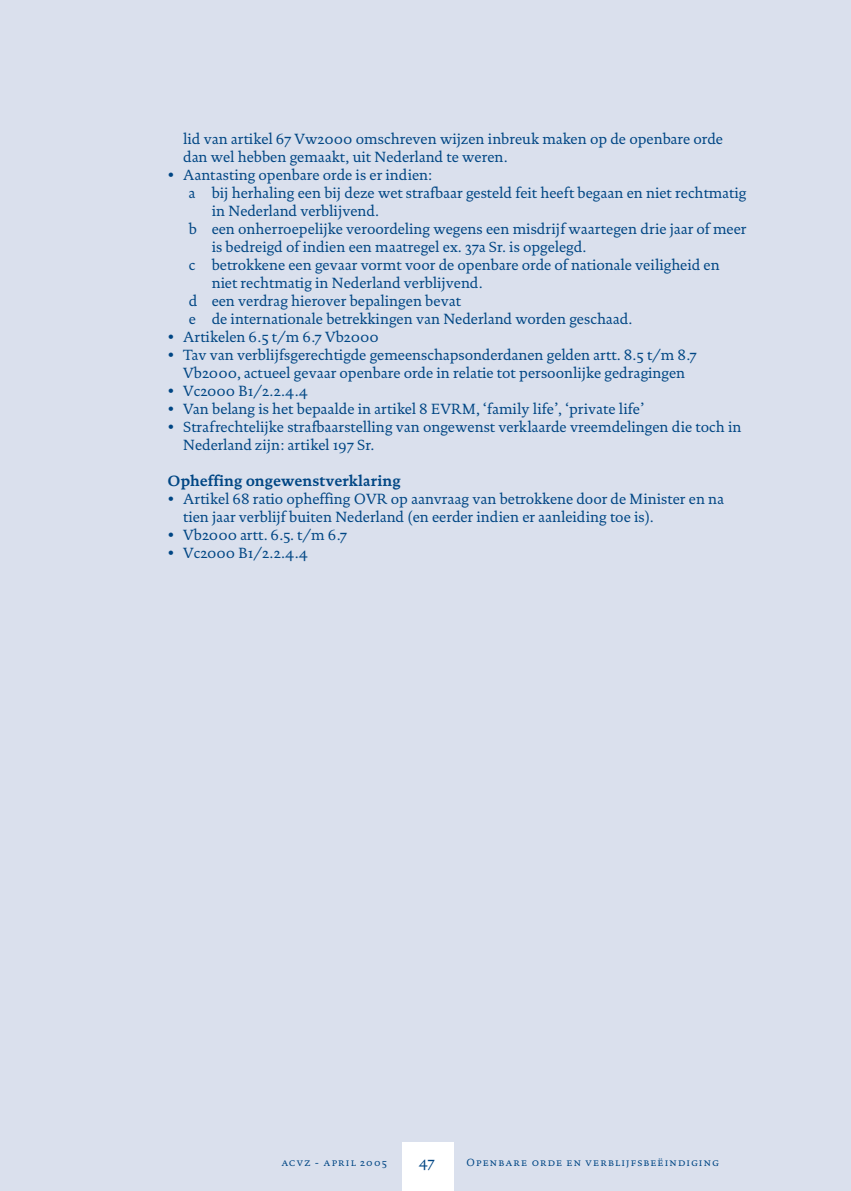
<style>
.page{position:relative;width:851px;height:1191px;background:#fff}
.page>*{position:absolute;margin:0;border:0;box-sizing:border-box;transform-origin:0 0}
.t1{font:15px/18px "DTL Documenta ST";color:#004684}
.t2{font:700 15px "DTL Documenta ST";color:#004684}
.t3{font:10.5px "DTL Documenta T Caps";letter-spacing:.11em;color:#004684}
</style>
<div class="page">
<div style="left:0;top:0;width:850px;height:1191px;background:#dae0ed"></div>
<div style="left:402px;top:1142px;width:51px;height:49px;background:#fff"></div>
<p class="t1" style="left:183px;top:130px;width:541px">lid van artikel 67 Vw2000 omschreven wijzen inbreuk maken op de openbare orde dan wel hebben gemaakt, uit Nederland te weren.</p>
<p class="t1" style="left:167px;top:166px;width:266px">• Aantasting openbare orde is er indien:</p>
<p class="t1" style="left:189px;top:184px;width:559px">a bij herhaling een bij deze wet strafbaar gesteld feit heeft begaan en niet rechtmatig</p>
<p class="t1" style="left:212px;top:202px;width:169px">in Nederland verblijvend.</p>
<p class="t1" style="left:189px;top:220px;width:559px">b een onherroepelijke veroordeling wegens een misdrijf waartegen drie jaar of meer</p>
<p class="t1" style="left:212px;top:238px;width:376px">is bedreigd of indien een maatregel ex. 37a Sr. is opgelegd.</p>
<p class="t1" style="left:189px;top:256px;width:532px">c betrokkene een gevaar vormt voor de openbare orde of nationale veiligheid en</p>
<p class="t1" style="left:212px;top:274px;width:272px">niet rechtmatig in Nederland verblijvend.</p>
<p class="t1" style="left:189px;top:292px;width:274px">d een verdrag hierover bepalingen bevat</p>
<p class="t1" style="left:189px;top:310px;width:445px">e de internationale betrekkingen van Nederland worden geschaad.</p>
<p class="t1" style="left:167px;top:328px;width:213px">• Artikelen 6.5 t/m 6.7 Vb2000</p>
<p class="t1" style="left:167px;top:346px;width:530px;text-align:center">• Tav van verblijfsgerechtigde gemeenschapsonderdanen gelden artt. 8.5 t/m 8.7<br>Vb2000, actueel gevaar openbare orde in relatie tot persoonlijke gedragingen</p>
<p class="t1" style="left:167px;top:382px;width:142px">• Vc2000 B1/2.2.4.4</p>
<p class="t1" style="left:167px;top:400px;width:478px">• Van belang is het bepaalde in artikel 8 EVRM, ‘family life’, ‘private life’</p>
<p class="t1" style="left:183px;top:418px;width:560px;text-indent:-16px">• Strafrechtelijke strafbaarstelling van ongewenst verklaarde vreemdelingen die toch in<br>Nederland zijn: artikel 197 Sr.</p>
<p class="t2" style="left:167px;top:472px;width:235px">Opheffing ongewenstverklaring</p>
<p class="t1" style="left:183px;top:490px;width:542px;text-indent:-16px">• Artikel 68 ratio opheffing OVR op aanvraag van betrokkene door de Minister en na tien jaar verblijf buiten Nederland (en eerder indien er aanleiding toe is).</p>
<p class="t1" style="left:167px;top:526px;width:181px">• Vb2000 artt. 6.5. t/m 6.7</p>
<p class="t1" style="left:167px;top:544px;width:142px">• Vc2000 B1/2.2.4.4</p>
<p class="t3" style="left:281px;top:1155px;width:107px">acvz - april 2005</p>
<p class="t1" style="left:419px;top:1153px;width:17px">47</p>
<p class="t3" style="left:466px;top:1155px;width:254px">Openbare orde en verblijfsbeëindiging</p>
</div>
